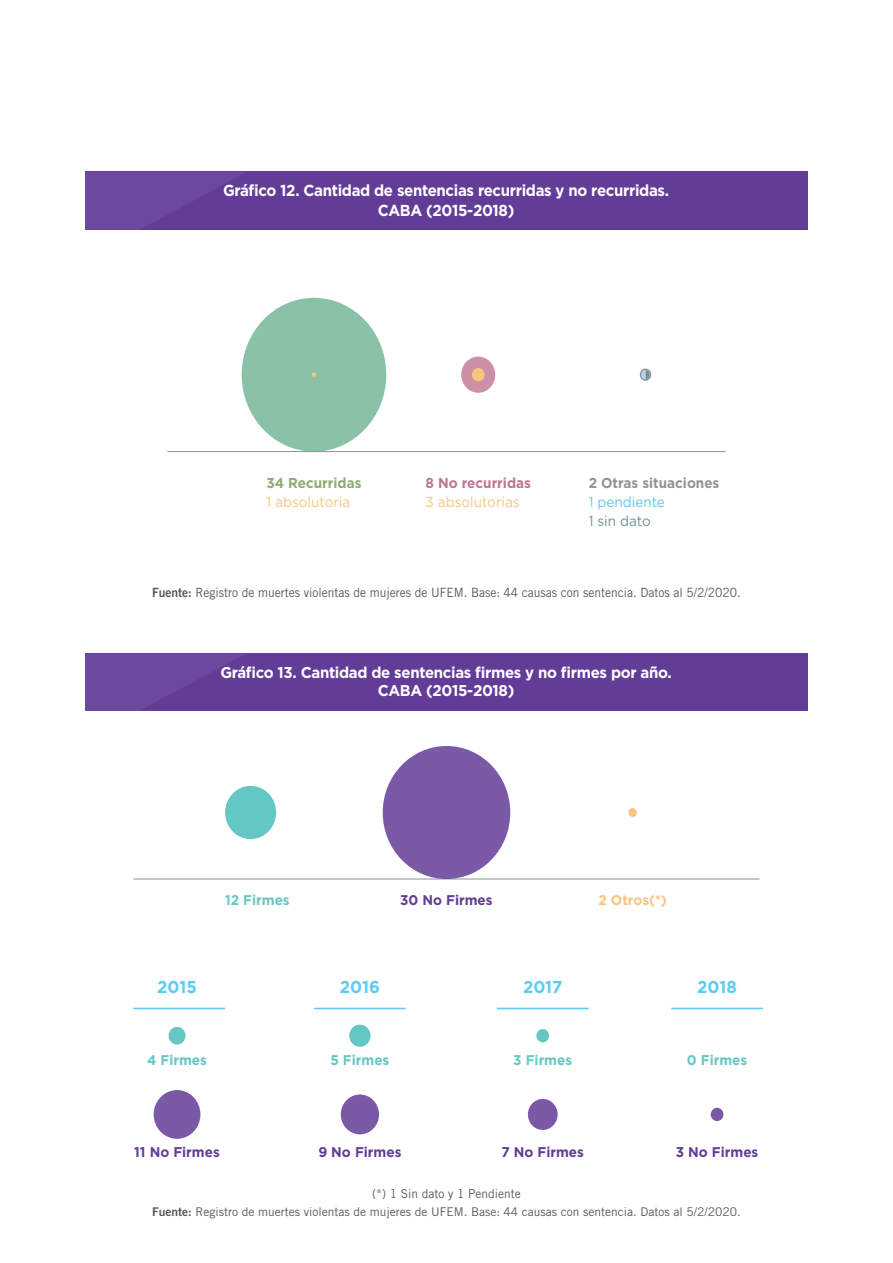
<style>
.page{position:relative;width:893px;height:1263px;background:#fff}
.page>*{position:absolute;margin:0;border:0;box-sizing:border-box;transform-origin:0 0}
.t1{font:700 17.25px "Gotham";color:#5dccf5;scale:.96 1}
.t2{font:700 15.9px/19.2px "Gotham";letter-spacing:-.02em;color:#fff;text-align:center;scale:.94 1}
.t3{font:700 15.6px/18.8px "Gotham";letter-spacing:-.02em;color:#fff;text-align:center;scale:.96 1}
.t4{font:14.4px "Gotham";color:#f9c47d;scale:.94 1}
.t5{font:700 14.4px "Gotham";color:#919398;scale:.94 1}
.t6{font:700 14.4px "Gotham";color:#be7591;scale:.94 1}
.t7{font:700 14.4px "Gotham";color:#8fab72;scale:.94 1}
.t8{font:14.4px "Gotham";color:#5cc7f1;scale:.94 1}
.t9{font:14.4px "Gotham";color:#6f9195;scale:.94 1}
.t10{font:700 14.1px "Gotham";color:#623c97;scale:.96 1}
.t11{font:700 14.1px "Gotham";color:#65c7c3;scale:.96 1}
.t12{font:700 14.1px "Gotham";color:#f9c47d;scale:.96 1}
.t13{font:12.75px "Trade Gothic LT Std";color:#57585a;scale:.94 1}
.t14{font:12.3px "Trade Gothic LT Std";color:#57585a}
.t15{font:12px "Trade Gothic LT Std";color:#57585a}
.s1{font-family:"Trade Gothic LT Std Bd 2"}
</style>
<div class="page">
<div style="left:85px;top:171px;width:723px;height:59px;background:#623c97"></div>
<svg style="left:85px;top:172px;width:160px;height:58px"></svg>
<div style="left:242px;top:298px;width:144px;height:154px;background:#89c2a6;border-radius:50%"></div>
<div style="left:461px;top:357px;width:34px;height:36px;background:#cb90a7;border-radius:50%"></div>
<svg style="left:312px;top:372px;width:4px;height:5px"></svg>
<div style="left:472px;top:368px;width:13px;height:13px;background:#f9c47d;border-radius:50%"></div>
<svg style="left:640px;top:369px;width:11px;height:12px"></svg>
<hr style="left:167px;top:451px;width:559px;height:1px;background:#939598">
<div style="left:85px;top:653px;width:723px;height:58px;background:#623c97"></div>
<svg style="left:85px;top:654px;width:159px;height:57px"></svg>
<hr style="left:133px;top:1008px;width:92px;height:1px;background:#5dccf5">
<hr style="left:314px;top:1008px;width:92px;height:1px;background:#5dccf5">
<hr style="left:497px;top:1008px;width:92px;height:1px;background:#5dccf5">
<hr style="left:671px;top:1008px;width:92px;height:1px;background:#5dccf5">
<hr style="left:133px;top:879px;width:627px;height:1px;background:#939598">
<div style="left:225px;top:786px;width:51px;height:53px;background:#65c7c3;border-radius:50%"></div>
<div style="left:383px;top:746px;width:127px;height:133px;background:#7a59a6;border-radius:50%"></div>
<div style="left:628px;top:808px;width:9px;height:9px;background:#f9c47d;border-radius:50%"></div>
<div style="left:169px;top:1027px;width:17px;height:17px;background:#65c7c3;border-radius:50%"></div>
<div style="left:154px;top:1090px;width:46px;height:49px;background:#7a59a6;border-radius:50%"></div>
<div style="left:349px;top:1024px;width:21px;height:23px;background:#65c7c3;border-radius:50%"></div>
<div style="left:341px;top:1094px;width:38px;height:40px;background:#7a59a6;border-radius:50%"></div>
<div style="left:536px;top:1029px;width:13px;height:13px;background:#65c7c3;border-radius:50%"></div>
<div style="left:528px;top:1099px;width:30px;height:31px;background:#7a59a6;border-radius:50%"></div>
<div style="left:711px;top:1108px;width:12px;height:13px;background:#7a59a6;border-radius:50%"></div>
<p class="t2" style="left:223px;top:181px;width:476px">Gráfico 12. Cantidad de sentencias recurridas y no recurridas.<br>CABA (2015-2018)</p>
<p class="t7" style="left:266px;top:473px;width:103px">34 Recurridas</p>
<p class="t4" style="left:266px;top:492px;width:91px">1 absolutoria</p>
<p class="t6" style="left:426px;top:473px;width:114px">8 No recurridas</p>
<p class="t4" style="left:426px;top:492px;width:101px">3 absolutorias</p>
<p class="t5" style="left:589px;top:473px;width:141px">2 Otras situaciones</p>
<p class="t8" style="left:589px;top:492px;width:83px">1 pendiente</p>
<p class="t9" style="left:589px;top:512px;width:68px">1 sin dato</p>
<p class="t13" style="left:152px;top:585px;width:628px"><span class="s1">Fuente:</span> Registro de muertes violentas de mujeres de UFEM. Base: 44 causas con sentencia. Datos al 5/2/2020.</p>
<p class="t3" style="left:220px;top:662px;width:472px">Gráfico 13. Cantidad de sentencias firmes y no firmes por año.<br>CABA (2015-2018)</p>
<p class="t11" style="left:225px;top:891px;width:69px">12 Firmes</p>
<p class="t10" style="left:400px;top:891px;width:98px">30 No Firmes</p>
<p class="t12" style="left:598px;top:891px;width:73px">2 Otros(*)</p>
<h1 class="t1" style="left:157px;top:976px;width:43px">2015</h1>
<h1 class="t1" style="left:340px;top:976px;width:43px">2016</h1>
<h1 class="t1" style="left:523px;top:976px;width:43px">2017</h1>
<h1 class="t1" style="left:697px;top:976px;width:43px">2018</h1>
<p class="t11" style="left:147px;top:1050px;width:64px">4 Firmes</p>
<p class="t10" style="left:134px;top:1143px;width:91px">11 No Firmes</p>
<p class="t11" style="left:330px;top:1050px;width:63px">5 Firmes</p>
<p class="t10" style="left:318px;top:1143px;width:88px">9 No Firmes</p>
<p class="t11" style="left:513px;top:1050px;width:63px">3 Firmes</p>
<p class="t10" style="left:501px;top:1143px;width:87px">7 No Firmes</p>
<p class="t11" style="left:687px;top:1050px;width:64px">0 Firmes</p>
<p class="t10" style="left:676px;top:1143px;width:88px">3 No Firmes</p>
<p class="t14" style="left:372px;top:1186px;width:150px">(*) 1 Sin dato y 1 Pendiente</p>
<p class="t15" style="left:152px;top:1204px;width:590px"><span class="s1">Fuente:</span> Registro de muertes violentas de mujeres de UFEM. Base: 44 causas con sentencia. Datos al 5/2/2020.</p>
</div>
